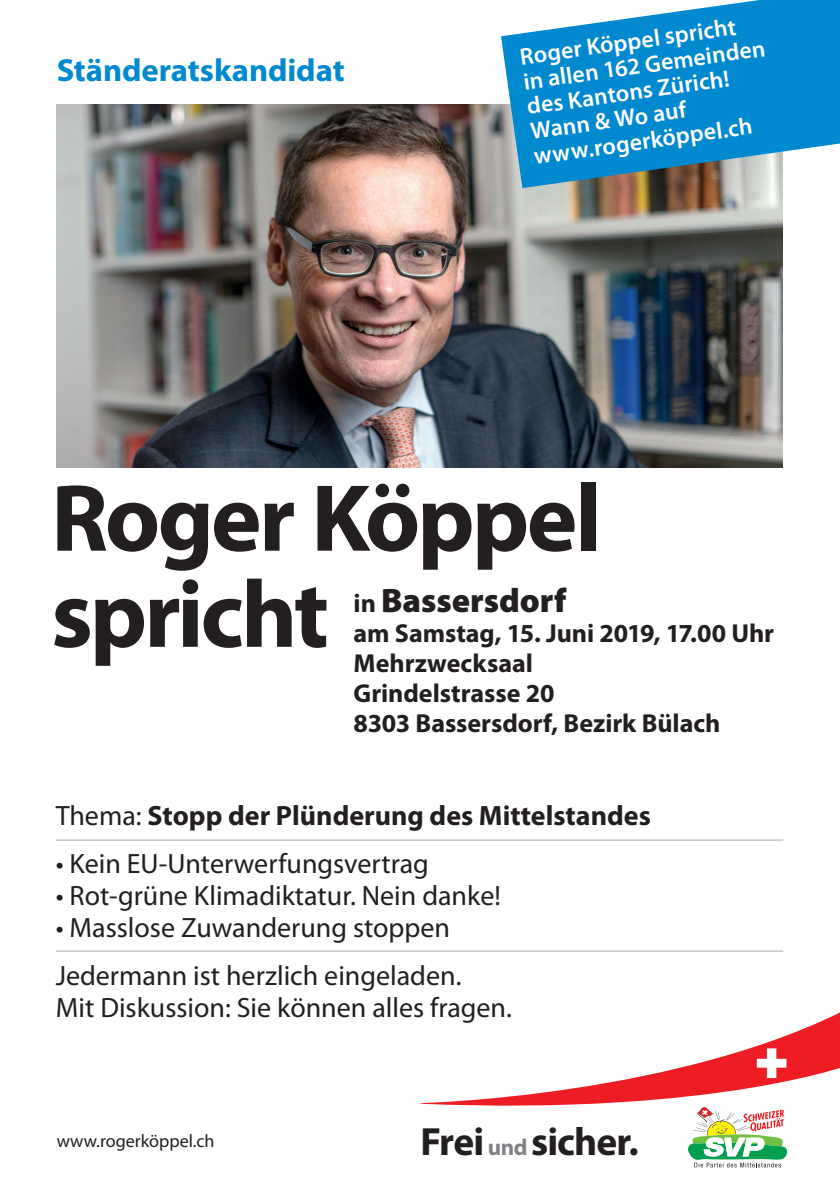
<style>
.page{position:relative;width:840px;height:1191px;background:#fff}
.page>*{position:absolute;margin:0;border:0;box-sizing:border-box;transform-origin:0 0}
.t1{font:700 96px/96px "Myriad Pro";letter-spacing:-.03em;color:#231f20}
.t2{font:700 39.4px "Myriad Pro";letter-spacing:-.025em;color:#231f20}
.t3{font:900 34px "Myriad Pro";color:#231f20}
.t4{font:700 32px "Myriad Pro";letter-spacing:-.005em;color:#0089cf}
.t5{font:28px/48px "Myriad Pro";color:#231f20}
.t6{font:700 28px "Myriad Pro";color:#231f20}
.t7{font:700 26px/30px "Myriad Pro";color:#231f20}
.t8{font:600 23.8px/25px "Myriad Pro";color:#fff}
.t9{font:18px "Myriad Pro";color:#231f20}
.s1{font-weight:700;font-size:26px}
.s2{font-weight:400}
.s3{font-size:23px;color:#808285}
</style>
<div class="page">
<img style="left:57px;top:105px;width:725px;height:362px">
<hr style="left:56px;top:839px;width:726px;height:1px;background:#a8a9ad">
<hr style="left:56px;top:950px;width:726px;height:1px;background:#a8a9ad">
<svg style="left:688px;top:1116px;width:99px;height:51px"></svg>
<svg style="left:420px;top:1013px;width:419px;height:103px"></svg>
<svg style="left:756px;top:1048px;width:30px;height:30px"></svg>
<svg style="left:500px;top:0;width:339px;height:188px;background:#2d97cd"></svg>
<p class="t4" style="left:57px;top:49px;width:289px">Ständeratskandidat</p>
<p class="t8" style="left:518px;top:44px;width:245px;rotate:-8deg">Roger Köppel spricht<br>in allen 162 Gemeinden des Kantons Zürich!<br>Wann &amp; Wo auf www.rogerköppel.ch</p>
<h1 class="t1" style="left:51px;top:467px;width:551px">Roger Köppel spricht</h1>
<p class="t3" style="left:353px;top:577px;width:214px"><span class="s1">in</span> Bassersdorf</p>
<p class="t7" style="left:353px;top:617px;width:422px">am Samstag, 15. Juni 2019, 17.00 Uhr<br>Mehrzwecksaal<br>Grindelstrasse 20<br>8303 Bassersdorf, Bezirk Bülach</p>
<p class="t6" style="left:56px;top:797px;width:596px"><span class="s2">Thema:</span> Stopp der Plünderung des Mittelstandes</p>
<p class="t5" style="left:56px;top:839px;width:374px">• Kein EU-Unterwerfungsvertrag</p>
<p class="t5" style="left:56px;top:871px;width:446px">• Rot-grüne Klimadiktatur. Nein danke!</p>
<p class="t5" style="left:56px;top:903px;width:407px">• Masslose Zuwanderung stoppen<br>Jedermann ist herzlich eingeladen.</p>
<p class="t5" style="left:56px;top:983px;width:457px">Mit Diskussion: Sie können alles fragen.</p>
<p class="t9" style="left:57px;top:1130px;width:159px">www.rogerköppel.ch</p>
<h2 class="t2" style="left:420px;top:1116px;width:220px">Frei <span class="s3">und</span> sicher.</h2>
</div>
